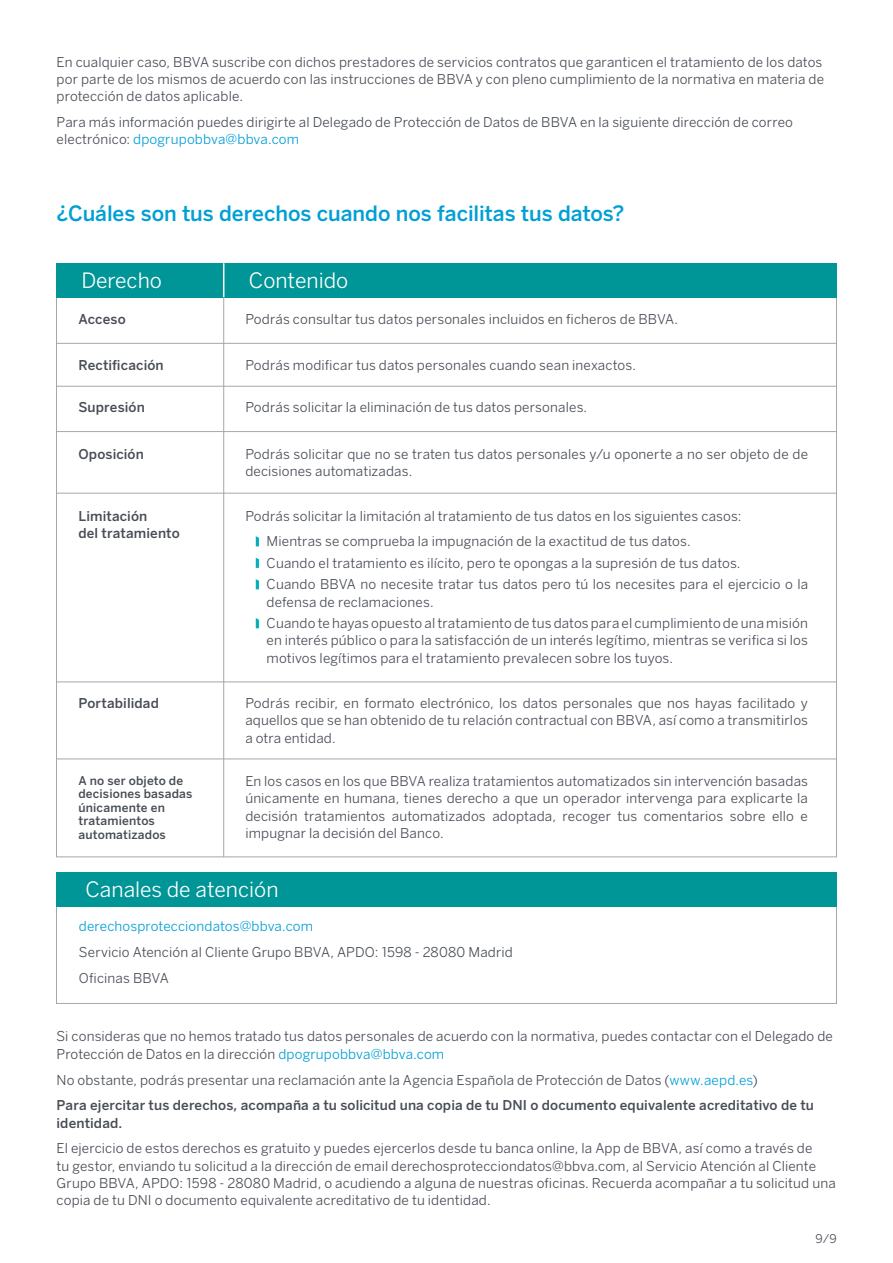
<style>
.page{position:relative;width:893px;height:1263px;background:#fff}
.page>*{position:absolute;margin:0;border:0;box-sizing:border-box;transform-origin:0 0}
.t1{font:500 21px "Benton Sans BBVA";letter-spacing:-.005em;color:#009fd6}
.t2{font:21px "Benton Sans BBVA";color:#fff}
.t3{font:13.5px/17.2px "Benton Sans BBVA";letter-spacing:.01em;color:#474c55}
.t4{font:500 13.5px/25.8px "Benton Sans BBVA";letter-spacing:.01em;color:#474c55}
.t5{font:13.5px "Benton Sans BBVA";letter-spacing:.005em;color:#009fd6}
.t6{font:500 12px/13.5px "Benton Sans BBVA";letter-spacing:.015em;color:#474c55}
.t7{font:12px "Benton Sans BBVA";color:#474c55}
.s1{color:#009fd6}
.s2{font-weight:400}
.s3{font-weight:400;color:#009fd6}
</style>
<div class="page">
<div style="left:56px;top:872px;width:781px;height:34px;background:#009596"></div>
<svg style="left:256px;top:536px;width:3px;height:10px"></svg>
<svg style="left:256px;top:558px;width:3px;height:10px"></svg>
<svg style="left:256px;top:579px;width:3px;height:10px"></svg>
<svg style="left:256px;top:618px;width:3px;height:10px"></svg>
<hr style="left:57px;top:343px;width:779px;height:1px;background:#a4a7ad">
<hr style="left:57px;top:386px;width:779px;height:1px;background:#a4a7ad">
<hr style="left:57px;top:431px;width:779px;height:1px;background:#a4a7ad">
<hr style="left:57px;top:493px;width:779px;height:1px;background:#a4a7ad">
<hr style="left:223px;top:284px;width:1px;height:573px;background:#a4a7ad">
<hr style="left:57px;top:681px;width:779px;height:1px;background:#a4a7ad">
<hr style="left:57px;top:758px;width:779px;height:1px;background:#a4a7ad">
<div style="left:56px;top:263px;width:781px;height:34px;background:#009596"></div>
<hr style="left:223px;top:263px;width:1px;height:34px;background:#fff">
<p class="t3" style="left:57px;top:53px;width:769px">En cualquier caso, BBVA suscribe con dichos prestadores de servicios contratos que garanticen el tratamiento de los datos por parte de los mismos de acuerdo con las instrucciones de BBVA y con pleno cumplimiento de la normativa en materia de protección de datos aplicable.</p>
<p class="t3" style="left:57px;top:113px;width:738px">Para más información puedes dirigirte al Delegado de Protección de Datos de BBVA en la siguiente dirección de correo electrónico: <span class="s1">dpogrupobbva@bbva.com</span></p>
<h1 class="t1" style="left:57px;top:200px;width:569px">¿Cuáles son tus derechos cuando nos facilitas tus datos?</h1>
<h1 class="t2" style="left:81px;top:268px;width:82px">Derecho</h1>
<h1 class="t2" style="left:249px;top:268px;width:101px">Contenido</h1>
<p class="t4" style="left:78px;top:306px;width:49px">Acceso</p>
<p class="t3" style="left:245px;top:310px;width:434px">Podrás consultar tus datos personales incluidos en ficheros de BBVA.</p>
<p class="t4" style="left:78px;top:352px;width:87px">Rectificación</p>
<p class="t4" style="left:78px;top:395px;width:68px">Supresión</p>
<p class="t4" style="left:78px;top:441px;width:67px">Oposición</p>
<p class="t3" style="left:245px;top:356px;width:392px">Podrás modificar tus datos personales cuando sean inexactos.</p>
<p class="t3" style="left:245px;top:399px;width:343px">Podrás solicitar la eliminación de tus datos personales.</p>
<p class="t3" style="left:245px;top:445px;width:564px">Podrás solicitar que no se traten tus datos personales y/u oponerte a no ser objeto de de decisiones automatizadas.</p>
<p class="t3" style="left:267px;top:503px;width:476px;line-height:25.8px;text-indent:-21px">Podrás solicitar la limitación al tratamiento de tus datos en los siguientes casos:<br>Mientras se comprueba la impugnación de la exactitud de tus datos.</p>
<p class="t3" style="left:267px;top:552px;width:543px;line-height:21.5px">Cuando el tratamiento es ilícito, pero te opongas a la supresión de tus datos.<br>Cuando BBVA no necesite tratar tus datos pero tú los necesites para el ejercicio o la</p>
<p class="t3" style="left:267px;top:591px;width:543px;line-height:21.5px">defensa de reclamaciones.<br>Cuando te hayas opuesto al tratamiento de tus datos para el cumplimiento de una misión</p>
<p class="t3" style="left:267px;top:632px;width:543px">en interés público o para la satisfacción de un interés legítimo, mientras se verifica si los motivos legítimos para el tratamiento prevalecen sobre los tuyos.</p>
<p class="t4" style="left:78px;top:507px;width:103px;line-height:17.2px">Limitación<br>del tratamiento</p>
<p class="t4" style="left:78px;top:690px;width:82px">Portabilidad</p>
<p class="t3" style="left:245px;top:695px;width:564px;text-align:justify">Podrás recibir, en formato electrónico, los datos personales que nos hayas facilitado y aquellos que se han obtenido de tu relación contractual con BBVA, así como a transmitirlos a otra entidad.</p>
<p class="t6" style="left:78px;top:774px;width:116px">A no ser objeto de decisiones basadas únicamente en tratamientos automatizados</p>
<p class="t3" style="left:245px;top:772px;width:564px;text-align:justify">En los casos en los que BBVA realiza tratamientos automatizados sin intervención basadas únicamente en humana, tienes derecho a que un operador intervenga para explicarte la decisión tratamientos automatizados adoptada, recoger tus comentarios sobre ello e impugnar la decisión del Banco.</p>
<h1 class="t2" style="left:85px;top:877px;width:195px">Canales de atención</h1>
<p class="t5" style="left:79px;top:918px;width:236px">derechosprotecciondatos@bbva.com</p>
<p class="t3" style="left:79px;top:939px;width:435px;line-height:25.8px">Servicio Atención al Cliente Grupo BBVA, APDO: 1598 - 28080 Madrid<br>Oficinas BBVA</p>
<p class="t3" style="left:57px;top:1028px;width:778px">Si consideras que no hemos tratado tus datos personales de acuerdo con la normativa, puedes contactar con el Delegado de<br>Protección de Datos en la dirección <span class="s1">dpogrupobbva@bbva.com</span></p>
<p class="t4" style="left:57px;top:1067px;width:759px"><span class="s2">No obstante, podrás presentar una reclamación ante la Agencia Española de Protección de Datos (</span><span class="s3">www.aepd.es</span><span class="s2">)<br></span>Para ejercitar tus derechos, acompaña a tu solicitud una copia de tu DNI o documento equivalente acreditativo de tu</p>
<p class="t4" style="left:57px;top:1110px;width:67px">identidad.</p>
<p class="t3" style="left:57px;top:1140px;width:781px">El ejercicio de estos derechos es gratuito y puedes ejercerlos desde tu banca online, la App de BBVA, así como a través de<br>tu gestor, enviando tu solicitud a la dirección de email derechosprotecciondatos@bbva.com, al Servicio Atención al Cliente Grupo BBVA, APDO: 1598 - 28080 Madrid, o acudiendo a alguna de nuestras oficinas. Recuerda acompañar a tu solicitud una copia de tu DNI o documento equivalente acreditativo de tu identidad.</p>
<p class="t7" style="left:816px;top:1231px;width:23px">9/9</p>
</div>
